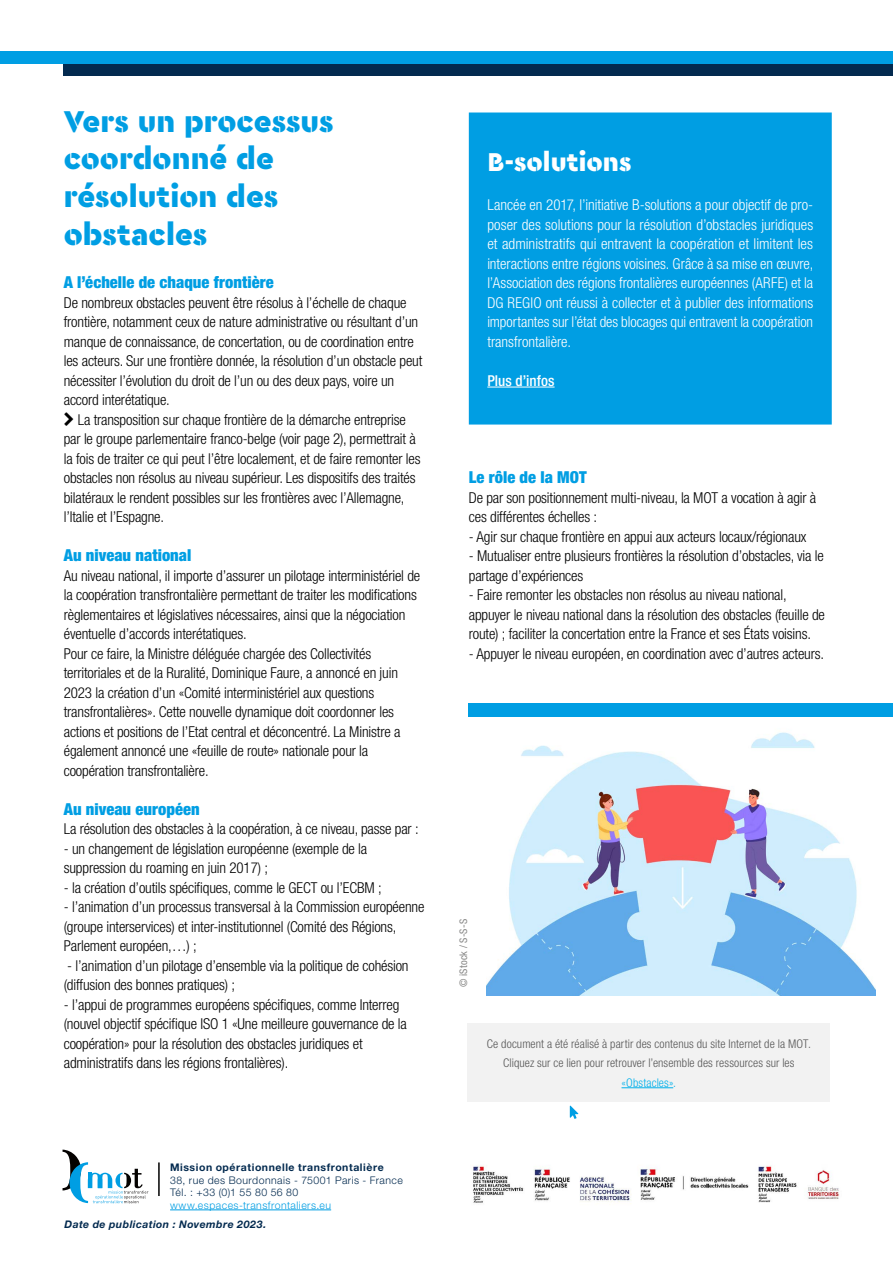
<style>
.page{position:relative;width:893px;height:1263px;background:#fff}
.page>*{position:absolute;margin:0;border:0;box-sizing:border-box;transform-origin:0 0}
.t1{font:900 31.5px/37.8px "Cera Stencil PRO";color:#009ee3}
.t2{font:900 27px "Cera Stencil PRO";letter-spacing:.005em;color:#fff}
.t3{font:900 condensed 16.5px "Helvetica Neue LT Std";letter-spacing:.005em;color:#009ee3}
.t4{font:300 condensed 15px/19.5px "Helvetica Neue LT Std";letter-spacing:-.01em;color:#000}
.t5{font:300 condensed 15px/19.5px "Helvetica Neue LT Std";color:#fff;text-align:justify}
.t6{font:500 condensed 15px "Helvetica Neue LT Std";letter-spacing:.005em;color:#fff}
.t7{font:300 condensed 12px/19.5px "Helvetica Neue LT Std";letter-spacing:.01em;color:#565656;text-align:center}
.t8{font:300 condensed 12px "Helvetica Neue LT Std";letter-spacing:.01em;color:#00b0eb}
.t9{font:300 10.5px/12.6px "Helvetica Neue LT Std";letter-spacing:.045em;color:#032a4f}
.t10{font:700 10.5px "Helvetica Neue LT Std";letter-spacing:.055em;color:#032a4f}
.t11{font:300 10.5px "Helvetica Neue LT Std";letter-spacing:.045em;color:#009ee3}
.t12{font:italic 700 10.5px "Helvetica Neue LT Std";letter-spacing:.045em;color:#032a4f}
.t13{font:condensed 10.5px "Helvetica Neue LT Std";letter-spacing:.02em;color:#878786}
</style>
<div class="page">
<div style="left:64px;top:54px;width:829px;height:22px;background:#032a4f"></div>
<div style="left:0;top:52px;width:893px;height:12px;background:#009ee3"></div>
<hr style="left:170px;top:1209px;width:161px;height:1px;background:#009ee3">
<svg style="left:63px;top:1149px;width:85px;height:54px"></svg>
<img style="left:473px;top:1165px;width:366px;height:38px">
<hr style="left:158px;top:1162px;width:2px;height:34px;background:#000">
<div style="left:468px;top:1024px;width:362px;height:78px;background:#f2f2f2"></div>
<hr style="left:621px;top:1087px;width:52px;height:1px;background:#00b0eb">
<svg style="left:570px;top:1106px;width:8px;height:13px"></svg>
<img style="left:486px;top:716px;width:389px;height:279px">
<div style="left:468px;top:703px;width:425px;height:13px;background:#009ee3"></div>
<div style="left:470px;top:113px;width:361px;height:311px;background:#009ee3"></div>
<hr style="left:487px;top:387px;width:68px;height:1px;background:#fff">
<div style="left:469px;top:112px;width:363px;height:312px;border:2px solid #009ee3"></div>
<h1 class="t1" style="left:64px;top:101px;width:271px">Vers un processus coordonné de résolution des obstacles</h1>
<p class="t3" style="left:64px;top:272px;width:211px">A l’échelle de chaque frontière</p>
<p class="t4" style="left:64px;top:292px;width:360px">De nombreux obstacles peuvent être résolus à l’échelle de chaque frontière, notamment ceux de nature administrative ou résultant d’un manque de connaissance, de concertation, ou de coordination entre les acteurs. Sur une frontière donnée, la résolution d’un obstacle peut nécessiter l’évolution du droit de l’un ou des deux pays, voire un accord interétatique.</p>
<p class="t4" style="left:64px;top:409px;width:358px;text-indent:14px">La transposition sur chaque frontière de la démarche entreprise par le groupe parlementaire franco-belge (voir page 2), permettrait à la fois de traiter ce qui peut l’être localement, et de faire remonter les obstacles non résolus au niveau supérieur. Les dispositifs des traités bilatéraux le rendent possibles sur les frontières avec l’Allemagne, l’Italie et l’Espagne.</p>
<p class="t3" style="left:64px;top:545px;width:129px">Au niveau national</p>
<p class="t4" style="left:64px;top:565px;width:358px">Au niveau national, il importe d’assurer un pilotage interministériel de la coopération transfrontalière permettant de traiter les modifications règlementaires et législatives nécessaires, ainsi que la négociation éventuelle d’accords interétatiques.<br>Pour ce faire, la Ministre déléguée chargée des Collectivités territoriales et de la Ruralité, Dominique Faure, a annoncé en juin 2023 la création d’un «Comité interministériel aux questions transfrontalières». Cette nouvelle dynamique doit coordonner les actions et positions de l’Etat central et déconcentré. La Ministre a également annoncé une «feuille de route» nationale pour la coopération transfrontalière.</p>
<p class="t3" style="left:64px;top:798px;width:137px">Au niveau européen</p>
<p class="t4" style="left:64px;top:819px;width:356px">La résolution des obstacles à la coopération, à ce niveau, passe par :</p>
<p class="t4" style="left:64px;top:838px;width:305px">- un changement de législation européenne (exemple de la suppression du roaming en juin 2017) ;</p>
<p class="t4" style="left:64px;top:877px;width:319px">- la création d’outils spécifiques, comme le GECT ou l’ECBM ;</p>
<p class="t4" style="left:64px;top:897px;width:362px">- l’animation d’un processus transversal à la Commission européenne (groupe interservices) et inter-institutionnel (Comité des Régions,<br>Parlement européen,…) ;</p>
<p class="t4" style="left:64px;top:955px;width:346px">- l’animation d’un pilotage d’ensemble via la politique de cohésion (diffusion des bonnes pratiques) ;</p>
<p class="t4" style="left:64px;top:994px;width:345px">- l’appui de programmes européens spécifiques, comme Interreg (nouvel objectif spécifique ISO 1 «Une meilleure gouvernance de la coopération» pour la résolution des obstacles juridiques et administratifs dans les régions frontalières).</p>
<p class="t10" style="left:170px;top:1161px;width:215px">Mission opérationnelle transfrontalière</p>
<p class="t9" style="left:170px;top:1173px;width:234px">38, rue des Bourdonnais - 75001 Paris - France<br>Tél. : +33 (0)1 55 80 56 80</p>
<p class="t11" style="left:170px;top:1199px;width:163px">www.espaces-transfrontaliers.eu</p>
<p class="t12" style="left:64px;top:1218px;width:203px">Date de publication : Novembre 2023.</p>
<h2 class="t2" style="left:487px;top:144px;width:146px">B-solutions</h2>
<p class="t5" style="left:487px;top:195px;width:327px">Lancée en 2017, l’initiative B-solutions a pour objectif de pro&shy;poser des solutions pour la résolution d’obstacles juridiques et administratifs qui entravent la coopération et limitent les interactions entre régions voisines. Grâce à sa mise en œuvre, l’Association des régions frontalières européennes (ARFE) et la DG REGIO ont réussi à collecter et à publier des informations importantes sur l’état des blocages qui entravent la coopération transfrontalière.</p>
<p class="t6" style="left:487px;top:371px;width:69px">Plus d’infos</p>
<p class="t3" style="left:469px;top:467px;width:119px">Le rôle de la MOT</p>
<p class="t4" style="left:469px;top:487px;width:349px">De par son positionnement multi-niveau, la MOT a vocation à agir à ces différentes échelles :</p>
<p class="t4" style="left:469px;top:526px;width:339px">- Agir sur chaque frontière en appui aux acteurs locaux/régionaux</p>
<p class="t4" style="left:469px;top:546px;width:356px">- Mutualiser entre plusieurs frontières la résolution d’obstacles, via le partage d’expériences</p>
<p class="t4" style="left:469px;top:585px;width:358px">- Faire remonter les obstacles non résolus au niveau national, appuyer le niveau national dans la résolution des obstacles (feuille de route) ; faciliter la concertation entre la France et ses États voisins.</p>
<p class="t4" style="left:469px;top:643px;width:357px">- Appuyer le niveau européen, en coordination avec d’autres acteurs.</p>
<p class="t13" style="left:457px;top:987px;width:69px;rotate:-90deg">© iStock / S-S-S</p>
<p class="t7" style="left:487px;top:1033px;width:326px">Ce document a été réalisé à partir des contenus du site Internet de la MOT.<br>Cliquez sur ce lien pour retrouver l’ensemble des ressources sur les</p>
<p class="t8" style="left:621px;top:1075px;width:56px">«Obstacles».</p>
</div>
